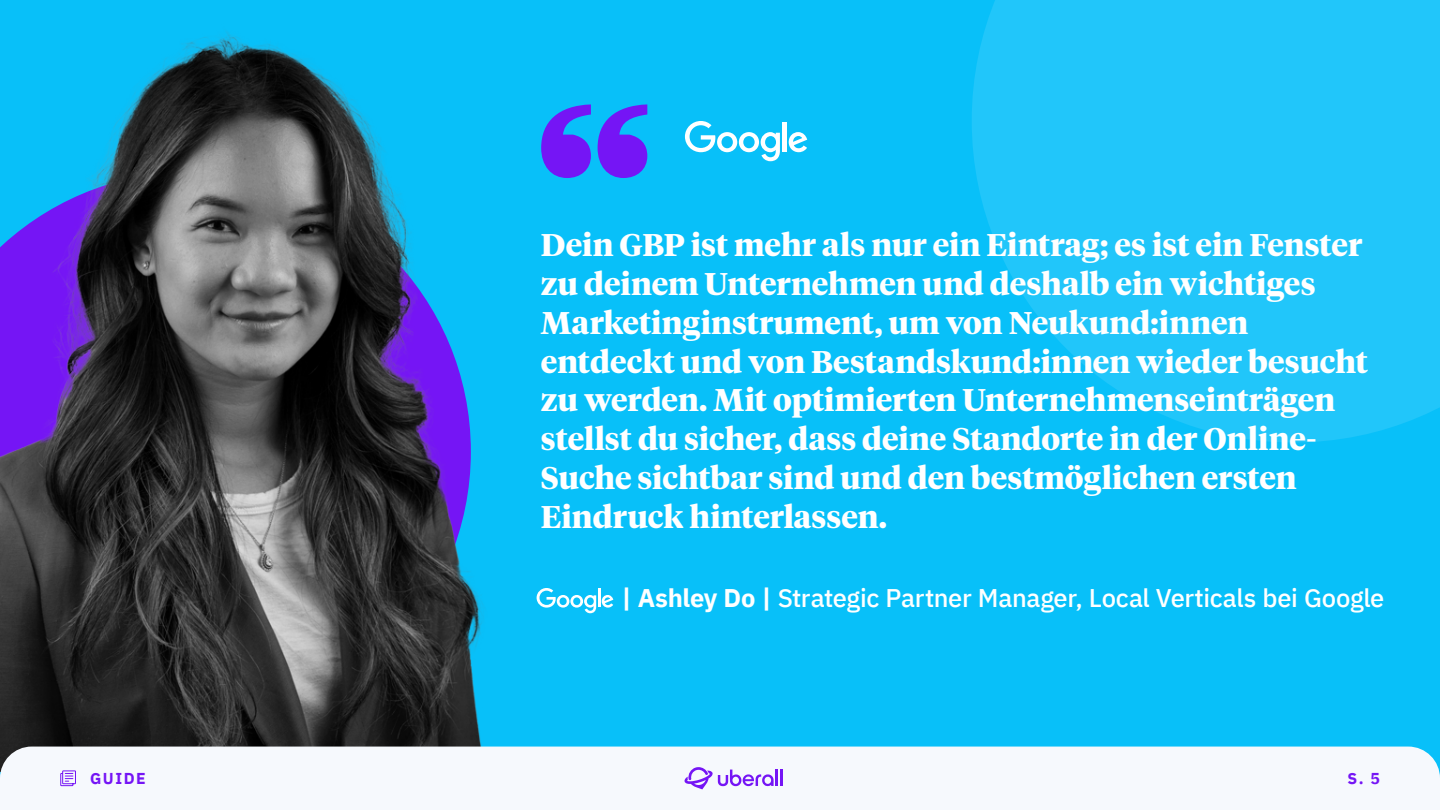
<style>
.page{position:relative;width:1440px;height:810px;background:#08c0f9}
.page>*{position:absolute;margin:0;border:0;box-sizing:border-box;transform-origin:0 0}
.t1{font:700 245.25px "Tiempos Headline";color:#7515f5}
.t2{font:700 31.28px/38.8px "Tiempos Headline";color:#fff}
.t3{font:500 25.5px "IBM Plex Sans";letter-spacing:-.015em;color:#fff}
.t4{font:700 15.75px "IBM Plex Sans";letter-spacing:.095em;color:#7515f5}
.s1{font-weight:700}
</style>
<div class="page">
<svg style="left:972px;top:0;width:468px;height:442px;background:#1dc5f9"></svg>
<img style="left:0;top:32px;width:527px;height:715px">
<div style="left:0;top:747px;width:1440px;height:63px;background:#f6f9fd"></div>
<svg style="left:685px;top:767px;width:97px;height:22px;background:#cfb4fa"></svg>
<svg style="left:60px;top:770px;width:16px;height:16px"></svg>
<hr style="left:783px;top:122px;width:4px;height:30px;background:#fff">
<svg style="left:789px;top:132px;width:18px;height:20px"></svg>
<svg style="left:685px;top:121px;width:95px;height:40px"></svg>
<hr style="left:598px;top:589px;width:3px;height:18px;background:#fff">
<svg style="left:602px;top:595px;width:11px;height:13px"></svg>
<svg style="left:537px;top:588px;width:59px;height:25px"></svg>
<h1 class="t1" style="left:531px;top:33px;width:127px">“</h1>
<p class="t2" style="left:541px;top:224px;width:829px">Dein GBP ist mehr als nur ein Eintrag; es ist ein Fenster zu deinem Unternehmen und deshalb ein wichtiges Marketinginstrument, um von Neukund:innen entdeckt und von Bestandskund:innen wieder besucht zu werden. Mit optimierten Unternehmenseinträgen stellst du sicher, dass deine Standorte in der Online-Suche sichtbar sind und den bestmöglichen ersten Eindruck hinterlassen.</p>
<p class="t3" style="left:621px;top:578px;width:765px"><span class="s1">| Ashley Do |</span> Strategic Partner Manager, Local Verticals bei Google</p>
<p class="t4" style="left:90px;top:766px;width:57px">GUIDE</p>
<p class="t4" style="left:1348px;top:766px;width:34px">S. 5</p>
</div>
